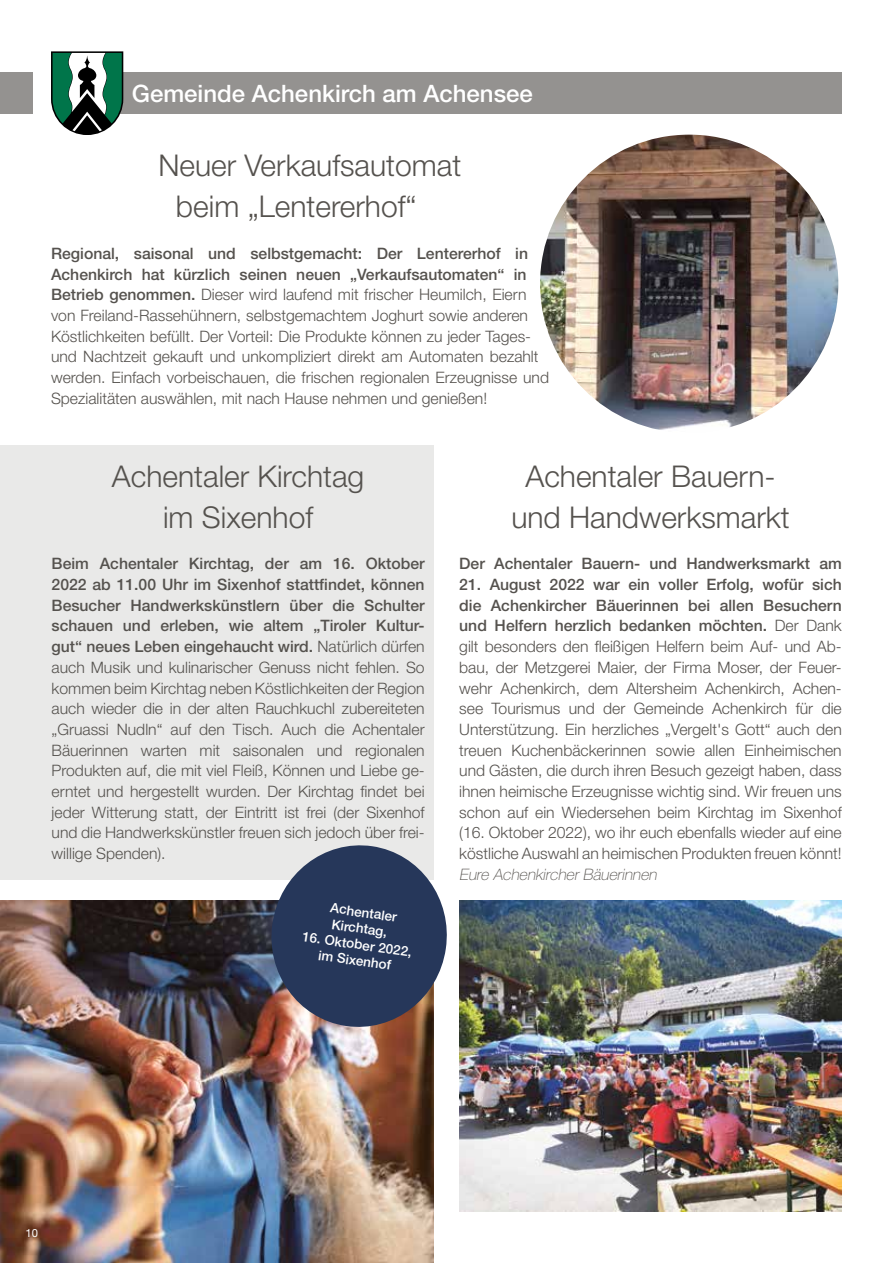
<style>
.page{position:relative;width:893px;height:1263px;background:#fff}
.page>*{position:absolute;margin:0;border:0;box-sizing:border-box;transform-origin:0 0}
.t1{font:300 30px/41.4px "Helvetica Neue LT Pro";color:#55524e;text-align:center}
.t2{font:500 24px "Helvetica Neue LT Pro";color:#fff}
.t3{font:300 15.75px/20.7px "Helvetica Neue LT Pro";color:#55524e;text-align:justify}
.t4{font:500 15.75px "Helvetica Neue LT Pro";color:#55524e}
.t5{font:italic 100 15.75px "Helvetica Neue LT Pro";color:#55524e}
.t6{font:500 13.5px/16.2px "Helvetica Neue LT Pro";color:#fff}
.t7{font:11.25px "Helvetica Neue LT Pro";color:#fff}
.s1{font-weight:500}
</style>
<div class="page">
<div style="left:0;top:73px;width:32px;height:41px;background:#949290"></div>
<div style="left:72px;top:73px;width:770px;height:41px;background:#949290"></div>
<svg style="left:51px;top:52px;width:72px;height:83px"></svg>
<div style="left:0;top:445px;width:434px;height:435px;background:#e9e9e8"></div>
<img style="left:0;top:901px;width:434px;height:362px">
<img style="left:459px;top:901px;width:383px;height:310px">
<img style="left:540px;top:135px;width:298px;height:298px;border-radius:149px">
<svg style="left:265px;top:845px;width:182px;height:188px"></svg>
<h2 class="t2" style="left:132px;top:79px;width:403px">Gemeinde Achenkirch am Achensee</h2>
<h1 class="t1" style="left:176px;top:144px;width:287px;text-align:left;text-indent:-18px">Neuer Verkaufsautomat beim „Lentererhof“</h1>
<p class="t3" style="left:51px;top:243px;width:499px;text-align:left"><span class="s1">Regional, saisonal und selbstgemacht: Der Lentererhof in Achenkirch hat kürzlich seinen neuen „Verkaufsautomaten“ in Betrieb genommen.</span> Dieser wird laufend mit frischer Heumilch, Eiern von Freiland-Rassehühnern, selbstgemachtem Joghurt sowie anderen Köstlichkeiten befüllt. Der Vorteil: Die Produkte können zu jeder Tages&shy;und Nachtzeit gekauft und unkompliziert direkt am Automaten bezahlt werden. Einfach vorbeischauen, die frischen regionalen Erzeugnisse und Spezialitäten auswählen, mit nach Hause nehmen und genießen!</p>
<h1 class="t1" style="left:112px;top:455px;width:254px">Achentaler Kirchtag im Sixenhof</h1>
<p class="t3" style="left:52px;top:553px;width:375px"><span class="s1">Beim Achentaler Kirchtag, der am 16. Oktober 2022 ab 11.00 Uhr im Sixenhof stattfindet, können Besucher Handwerkskünstlern über die Schulter schauen und erleben, wie altem „Tiroler Kultur&shy;gut“ neues Leben eingehaucht wird.</span> Natürlich dürfen auch Musik und kulinarischer Genuss nicht fehlen. So kommen beim Kirchtag neben Köstlichkeiten der Region auch wieder die in der alten Rauchkuchl zubereiteten „Gruassi Nudln“ auf den Tisch. Auch die Achentaler Bäuerinnen warten mit saisonalen und regionalen Produkten auf, die mit viel Fleiß, Können und Liebe ge&shy;erntet und hergestellt wurden. Der Kirchtag findet bei jeder Witterung statt, der Eintritt ist frei (der Sixenhof und die Handwerkskünstler freuen sich jedoch über frei&shy;willige Spenden).</p>
<p class="t6" style="left:332px;top:899px;width:69px;rotate:8deg">Achentaler<br>Kirchtag,</p>
<p class="t6" style="left:304px;top:928px;width:112px;text-align:center;rotate:8deg">16. Oktober 2022, im Sixenhof</p>
<h1 class="t1" style="left:511px;top:455px;width:280px">Achentaler Bauern&shy;und Handwerksmarkt</h1>
<p class="t4" style="left:459px;top:554px;width:384px">Der Achentaler Bauern- und Handwerksmarkt am</p>
<p class="t3" style="left:459px;top:574px;width:384px"><span class="s1">21. August 2022 war ein voller Erfolg, wofür sich die Achenkircher Bäuerinnen bei allen Besuchern und Helfern herzlich bedanken möchten.</span> Der Dank gilt besonders den fleißigen Helfern beim Auf- und Ab&shy;bau, der Metzgerei Maier, der Firma Moser, der Feuer&shy;wehr Achenkirch, dem Altersheim Achenkirch, Achen&shy;see Tourismus und der Gemeinde Achenkirch für die Unterstützung. Ein herzliches „Vergelt's Gott“ auch den treuen Kuchenbäckerinnen sowie allen Einheimischen und Gästen, die durch ihren Besuch gezeigt haben, dass ihnen heimische Erzeugnisse wichtig sind. Wir freuen uns schon auf ein Wiedersehen beim Kirchtag im Sixenhof (16. Oktober 2022), wo ihr euch ebenfalls wieder auf eine köstliche Auswahl an heimischen Produkten freuen könnt!</p>
<p class="t5" style="left:459px;top:865px;width:202px">Eure Achenkircher Bäuerinnen</p>
<p class="t7" style="left:26px;top:1226px;width:14px">10</p>
</div>
